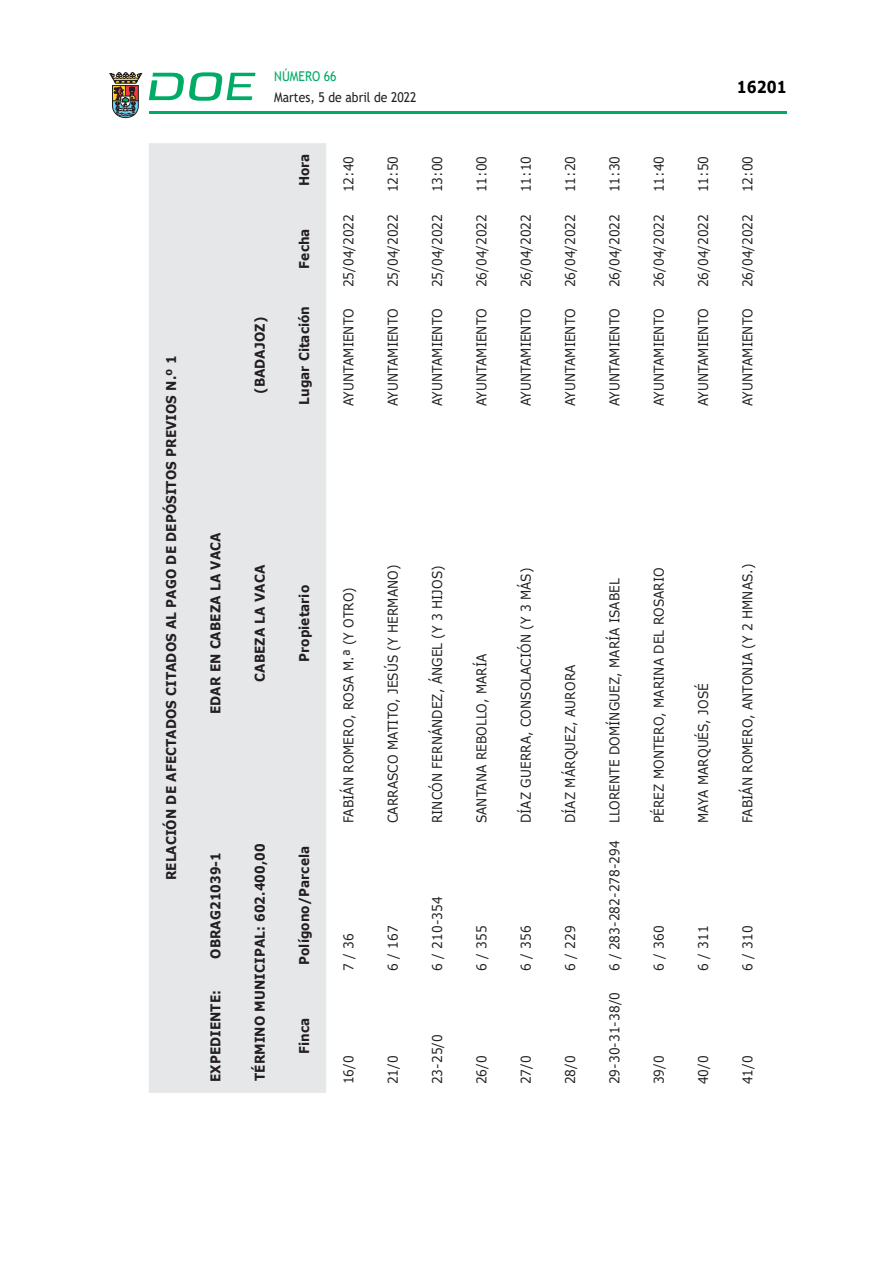
<style>
.page{position:relative;width:893px;height:1263px;background:#fff}
.page>*{position:absolute;margin:0;border:0;box-sizing:border-box;transform-origin:0 0}
.t1{font:700 16.5px "Verdana";color:#000;scale:.85 1}
.CUERPO_DE_TEXTO{font:13.5px "Verdana";letter-spacing:.005em;color:#231f20;scale:.9 1}
.ENCABEZADO_TABLA{font:700 13.5px "Verdana";letter-spacing:.005em;color:#231f20;scale:.9 1}
.t2{font:13.5px "Trebuchet MS";color:#231f20;scale:.9 1}
.t3{font:13.5px "Trebuchet MS";color:#00ab67;scale:.9 1}
</style>
<div class="page">
<hr style="left:149px;top:111px;width:638px;height:3px;background:#00ab66">
<svg style="left:109px;top:72px;width:33px;height:46px"></svg>
<svg style="left:149px;top:72px;width:106px;height:29px"></svg>
<div style="left:149px;top:143px;width:177px;height:950px;background:#e6e7e9"></div>
<p class="ENCABEZADO_TABLA" style="left:162px;top:880px;width:584px;rotate:-90deg">RELACIÓN DE AFECTADOS CITADOS AL PAGO DE DEPÓSITOS PREVIOS N.º 1</p>
<p class="t3" style="left:274px;top:67px;width:71px">NÚMERO 66</p>
<p class="t2" style="left:274px;top:88px;width:160px">Martes, 5 de abril de 2022</p>
<p class="ENCABEZADO_TABLA" style="left:250px;top:394px;width:87px;rotate:-90deg">(BADAJOZ)</p>
<p class="ENCABEZADO_TABLA" style="left:295px;top:186px;width:38px;rotate:-90deg">Hora</p>
<p class="ENCABEZADO_TABLA" style="left:295px;top:268px;width:46px;rotate:-90deg">Fecha</p>
<p class="ENCABEZADO_TABLA" style="left:295px;top:405px;width:111px;rotate:-90deg">Lugar Citación</p>
<p class="CUERPO_DE_TEXTO" style="left:339px;top:192px;width:42px;rotate:-90deg">12:40</p>
<p class="CUERPO_DE_TEXTO" style="left:339px;top:287px;width:83px;rotate:-90deg">25/04/2022</p>
<p class="CUERPO_DE_TEXTO" style="left:339px;top:406px;width:110px;rotate:-90deg">AYUNTAMIENTO</p>
<p class="CUERPO_DE_TEXTO" style="left:384px;top:192px;width:42px;rotate:-90deg">12:50</p>
<p class="CUERPO_DE_TEXTO" style="left:384px;top:287px;width:83px;rotate:-90deg">25/04/2022</p>
<p class="CUERPO_DE_TEXTO" style="left:384px;top:406px;width:110px;rotate:-90deg">AYUNTAMIENTO</p>
<p class="CUERPO_DE_TEXTO" style="left:428px;top:192px;width:42px;rotate:-90deg">13:00</p>
<p class="CUERPO_DE_TEXTO" style="left:428px;top:287px;width:83px;rotate:-90deg">25/04/2022</p>
<p class="CUERPO_DE_TEXTO" style="left:428px;top:406px;width:110px;rotate:-90deg">AYUNTAMIENTO</p>
<p class="CUERPO_DE_TEXTO" style="left:472px;top:192px;width:42px;rotate:-90deg">11:00</p>
<p class="CUERPO_DE_TEXTO" style="left:472px;top:287px;width:83px;rotate:-90deg">26/04/2022</p>
<p class="CUERPO_DE_TEXTO" style="left:472px;top:406px;width:110px;rotate:-90deg">AYUNTAMIENTO</p>
<p class="CUERPO_DE_TEXTO" style="left:517px;top:192px;width:42px;rotate:-90deg">11:10</p>
<p class="CUERPO_DE_TEXTO" style="left:517px;top:287px;width:83px;rotate:-90deg">26/04/2022</p>
<p class="CUERPO_DE_TEXTO" style="left:517px;top:406px;width:110px;rotate:-90deg">AYUNTAMIENTO</p>
<p class="CUERPO_DE_TEXTO" style="left:561px;top:192px;width:42px;rotate:-90deg">11:20</p>
<p class="CUERPO_DE_TEXTO" style="left:561px;top:287px;width:83px;rotate:-90deg">26/04/2022</p>
<p class="CUERPO_DE_TEXTO" style="left:561px;top:406px;width:110px;rotate:-90deg">AYUNTAMIENTO</p>
<p class="CUERPO_DE_TEXTO" style="left:605px;top:192px;width:42px;rotate:-90deg">11:30</p>
<p class="CUERPO_DE_TEXTO" style="left:605px;top:287px;width:83px;rotate:-90deg">26/04/2022</p>
<p class="CUERPO_DE_TEXTO" style="left:605px;top:406px;width:110px;rotate:-90deg">AYUNTAMIENTO</p>
<p class="CUERPO_DE_TEXTO" style="left:650px;top:192px;width:42px;rotate:-90deg">11:40</p>
<p class="CUERPO_DE_TEXTO" style="left:650px;top:287px;width:83px;rotate:-90deg">26/04/2022</p>
<p class="CUERPO_DE_TEXTO" style="left:650px;top:406px;width:110px;rotate:-90deg">AYUNTAMIENTO</p>
<p class="CUERPO_DE_TEXTO" style="left:694px;top:192px;width:42px;rotate:-90deg">11:50</p>
<p class="CUERPO_DE_TEXTO" style="left:694px;top:287px;width:83px;rotate:-90deg">26/04/2022</p>
<p class="CUERPO_DE_TEXTO" style="left:694px;top:406px;width:110px;rotate:-90deg">AYUNTAMIENTO</p>
<p class="t1" style="left:737px;top:75px;width:60px">16201</p>
<p class="CUERPO_DE_TEXTO" style="left:738px;top:192px;width:42px;rotate:-90deg">12:00</p>
<p class="CUERPO_DE_TEXTO" style="left:738px;top:287px;width:83px;rotate:-90deg">26/04/2022</p>
<p class="CUERPO_DE_TEXTO" style="left:738px;top:406px;width:110px;rotate:-90deg">AYUNTAMIENTO</p>
<p class="ENCABEZADO_TABLA" style="left:206px;top:714px;width:203px;rotate:-90deg">EDAR EN CABEZA LA VACA</p>
<p class="ENCABEZADO_TABLA" style="left:250px;top:682px;width:131px;rotate:-90deg">CABEZA LA VACA</p>
<p class="ENCABEZADO_TABLA" style="left:206px;top:959px;width:120px;rotate:-90deg">OBRAG21039-1</p>
<p class="ENCABEZADO_TABLA" style="left:206px;top:1082px;width:104px;rotate:-90deg">EXPEDIENTE:</p>
<p class="ENCABEZADO_TABLA" style="left:250px;top:1081px;width:265px;rotate:-90deg">TÉRMINO MUNICIPAL: 602.400,00</p>
<p class="ENCABEZADO_TABLA" style="left:295px;top:662px;width:87px;rotate:-90deg">Propietario</p>
<p class="ENCABEZADO_TABLA" style="left:295px;top:965px;width:134px;rotate:-90deg">Polígono/Parcela</p>
<p class="ENCABEZADO_TABLA" style="left:295px;top:1054px;width:42px;rotate:-90deg">Finca</p>
<p class="CUERPO_DE_TEXTO" style="left:339px;top:823px;width:264px;rotate:-90deg">FABIÁN ROMERO, ROSA M.ª (Y OTRO)</p>
<p class="CUERPO_DE_TEXTO" style="left:339px;top:971px;width:43px;rotate:-90deg">7 / 36</p>
<p class="CUERPO_DE_TEXTO" style="left:339px;top:1084px;width:34px;rotate:-90deg">16/0</p>
<p class="CUERPO_DE_TEXTO" style="left:384px;top:823px;width:289px;rotate:-90deg">CARRASCO MATITO, JESÚS (Y HERMANO)</p>
<p class="CUERPO_DE_TEXTO" style="left:384px;top:971px;width:52px;rotate:-90deg">6 / 167</p>
<p class="CUERPO_DE_TEXTO" style="left:384px;top:1084px;width:34px;rotate:-90deg">21/0</p>
<p class="CUERPO_DE_TEXTO" style="left:428px;top:823px;width:288px;rotate:-90deg">RINCÓN FERNÁNDEZ, ÁNGEL (Y 3 HIJOS)</p>
<p class="CUERPO_DE_TEXTO" style="left:472px;top:823px;width:190px;rotate:-90deg">SANTANA REBOLLO, MARÍA</p>
<p class="CUERPO_DE_TEXTO" style="left:428px;top:971px;width:84px;rotate:-90deg">6 / 210-354</p>
<p class="CUERPO_DE_TEXTO" style="left:428px;top:1084px;width:57px;rotate:-90deg">23-25/0</p>
<p class="CUERPO_DE_TEXTO" style="left:472px;top:971px;width:52px;rotate:-90deg">6 / 355</p>
<p class="CUERPO_DE_TEXTO" style="left:472px;top:1084px;width:34px;rotate:-90deg">26/0</p>
<p class="CUERPO_DE_TEXTO" style="left:517px;top:823px;width:285px;rotate:-90deg">DÍAZ GUERRA, CONSOLACIÓN (Y 3 MÁS)</p>
<p class="CUERPO_DE_TEXTO" style="left:517px;top:971px;width:52px;rotate:-90deg">6 / 356</p>
<p class="CUERPO_DE_TEXTO" style="left:517px;top:1084px;width:34px;rotate:-90deg">27/0</p>
<p class="CUERPO_DE_TEXTO" style="left:561px;top:823px;width:178px;rotate:-90deg">DÍAZ MÁRQUEZ, AURORA</p>
<p class="CUERPO_DE_TEXTO" style="left:561px;top:971px;width:52px;rotate:-90deg">6 / 229</p>
<p class="CUERPO_DE_TEXTO" style="left:561px;top:1084px;width:34px;rotate:-90deg">28/0</p>
<p class="CUERPO_DE_TEXTO" style="left:605px;top:823px;width:274px;rotate:-90deg">LLORENTE DOMÍNGUEZ, MARÍA ISABEL</p>
<p class="CUERPO_DE_TEXTO" style="left:605px;top:971px;width:146px;rotate:-90deg">6 / 283-282-278-294</p>
<p class="CUERPO_DE_TEXTO" style="left:605px;top:1084px;width:104px;rotate:-90deg">29-30-31-38/0</p>
<p class="CUERPO_DE_TEXTO" style="left:650px;top:823px;width:286px;rotate:-90deg">PÉREZ MONTERO, MARINA DEL ROSARIO</p>
<p class="CUERPO_DE_TEXTO" style="left:694px;top:823px;width:157px;rotate:-90deg">MAYA MARQUÉS, JOSÉ</p>
<p class="CUERPO_DE_TEXTO" style="left:738px;top:823px;width:290px;rotate:-90deg">FABIÁN ROMERO, ANTONIA (Y 2 HMNAS.)</p>
<p class="CUERPO_DE_TEXTO" style="left:650px;top:971px;width:52px;rotate:-90deg">6 / 360</p>
<p class="CUERPO_DE_TEXTO" style="left:694px;top:971px;width:52px;rotate:-90deg">6 / 311</p>
<p class="CUERPO_DE_TEXTO" style="left:738px;top:971px;width:52px;rotate:-90deg">6 / 310</p>
<p class="CUERPO_DE_TEXTO" style="left:650px;top:1084px;width:34px;rotate:-90deg">39/0</p>
<p class="CUERPO_DE_TEXTO" style="left:694px;top:1084px;width:34px;rotate:-90deg">40/0</p>
<p class="CUERPO_DE_TEXTO" style="left:738px;top:1084px;width:34px;rotate:-90deg">41/0</p>
</div>
